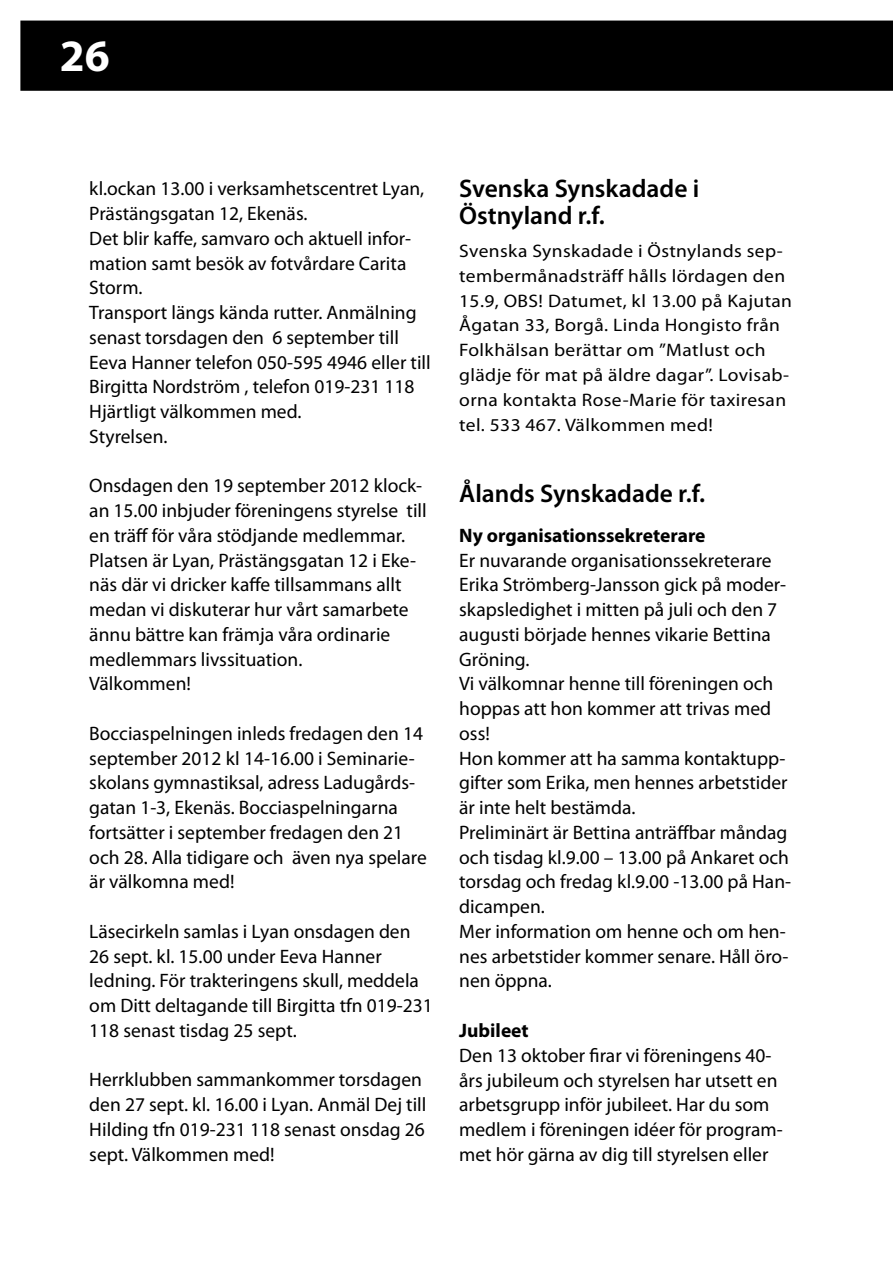
<style>
.page{position:relative;width:893px;height:1263px;background:#fff}
.page>*{position:absolute;margin:0;border:0;box-sizing:border-box;transform-origin:0 0}
.t1{font:700 45px "Myriad Pro";color:#fff}
.t2{font:600 25.5px/27px "Myriad Pro";color:#000}
.t3{font:19.5px/24.8px "Myriad Pro";color:#000}
.t4{font:700 19.5px "Myriad Pro";color:#000}
.t5{font:18.15px/24.8px "Myriad Pro";letter-spacing:.02em;color:#000;scale:1.08 1}
</style>
<div class="page">
<div style="left:20px;top:21px;width:872px;height:70px;background:#000"></div>
<svg style="left:892px;top:21px;width:1px;height:70px"></svg>
<h1 class="t1" style="left:60px;top:27px;width:51px">26</h1>
<p class="t3" style="left:89px;top:176px;width:343px">kl.ockan 13.00 i verksamhetscentret Lyan,<br>Prästängsgatan 12, Ekenäs.<br>Det blir kaffe, samvaro och aktuell infor&shy;mation samt besök av fotvårdare Carita<br>Storm.<br>Transport längs kända rutter. Anmälning senast torsdagen den 6 september till<br>Eeva Hanner telefon 050-595 4946 eller till<br>Birgitta Nordström , telefon 019-231 118<br>Hjärtligt välkommen med.<br>Styrelsen.</p>
<p class="t3" style="left:89px;top:473px;width:339px">Onsdagen den 19 september 2012 klock&shy;an 15.00 inbjuder föreningens styrelse till en träff för våra stödjande medlemmar.<br>Platsen är Lyan, Prästängsgatan 12 i Eke&shy;näs där vi dricker kaffe tillsammans allt medan vi diskuterar hur vårt samarbete ännu bättre kan främja våra ordinarie medlemmars livssituation.<br>Välkommen!</p>
<p class="t3" style="left:89px;top:721px;width:339px">Bocciaspelningen inleds fredagen den 14 september 2012 kl 14-16.00 i Seminarie&shy;skolans gymnastiksal, adress Ladugårds&shy;gatan 1-3, Ekenäs. Bocciaspelningarna fortsätter i september fredagen den 21 och 28. Alla tidigare och även nya spelare är välkomna med!</p>
<p class="t3" style="left:89px;top:919px;width:345px">Läsecirkeln samlas i Lyan onsdagen den 26 sept. kl. 15.00 under Eeva Hanner ledning. För trakteringens skull, meddela om Ditt deltagande till Birgitta tfn 019-231<br>118 senast tisdag 25 sept.</p>
<p class="t3" style="left:89px;top:1067px;width:339px">Herrklubben sammankommer torsdagen den 27 sept. kl. 16.00 i Lyan. Anmäl Dej till Hilding tfn 019-231 118 senast onsdag 26 sept. Välkommen med!</p>
<h2 class="t2" style="left:459px;top:174px;width:242px">Svenska Synskadade i<br>Östnyland r.f.</h2>
<p class="t5" style="left:459px;top:238px;width:310px">Svenska Synskadade i Östnylands sep&shy;tembermånadsträff hålls lördagen den 15.9, OBS! Datumet, kl 13.00 på Kajutan Ågatan 33, Borgå. Linda Hongisto från Folkhälsan berättar om ”Matlust och glädje för mat på äldre dagar”. Lovisab&shy;orna kontakta Rose-Marie för taxiresan tel. 533 467. Välkommen med!</p>
<h2 class="t2" style="left:459px;top:479px;width:247px">Ålands Synskadade r.f.</h2>
<p class="t4" style="left:459px;top:523px;width:248px">Ny organisationssekreterare</p>
<p class="t3" style="left:459px;top:547px;width:333px">Er nuvarande organisationssekreterare<br>Erika Strömberg-Jansson gick på moder&shy;skapsledighet i mitten på juli och den 7 augusti började hennes vikarie Bettina<br>Gröning.<br>Vi välkomnar henne till föreningen och hoppas att hon kommer att trivas med oss!<br>Hon kommer att ha samma kontaktupp&shy;gifter som Erika, men hennes arbetstider är inte helt bestämda.<br>Preliminärt är Bettina anträffbar måndag och tisdag kl.9.00 – 13.00 på Ankaret och torsdag och fredag kl.9.00 -13.00 på Han&shy;dicampen.<br>Mer information om henne och om hen&shy;nes arbetstider kommer senare. Håll öro&shy;nen öppna.</p>
<p class="t4" style="left:459px;top:1018px;width:71px">Jubileet</p>
<p class="t3" style="left:459px;top:1042px;width:325px">Den 13 oktober firar vi föreningens 40- års jubileum och styrelsen har utsett en arbetsgrupp inför jubileet. Har du som medlem i föreningen idéer för program&shy;met hör gärna av dig till styrelsen eller</p>
</div>
